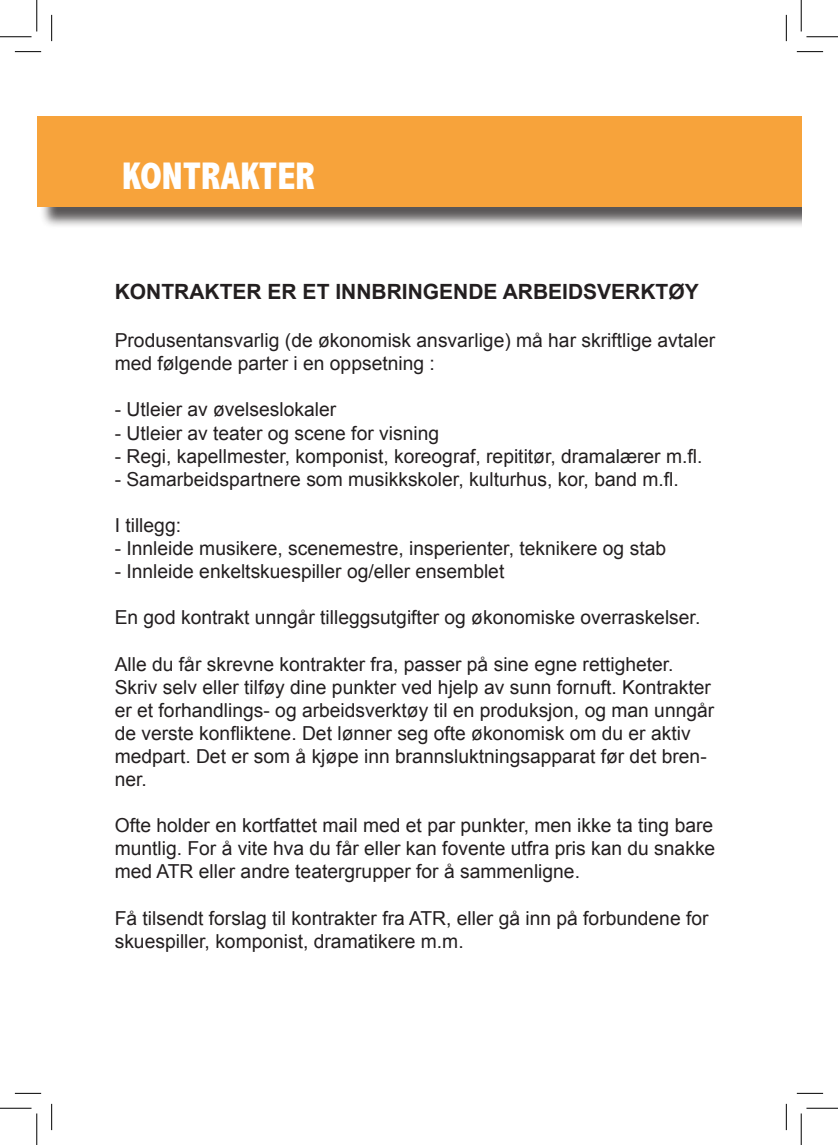
<style>
.page{position:relative;width:838px;height:1145px;background:#fff}
.page>*{position:absolute;margin:0;border:0;box-sizing:border-box;transform-origin:0 0}
.t1{font:800 condensed 38.5px "Abadi";color:#fff}
.t2{font:700 21px "Arial";color:#231f20}
.t3{font:19.25px/23.1px "Arial";color:#231f20}
</style>
<div class="page">
<div style="left:39px;top:119px;width:762px;height:110px;background:#231f20;opacity:.75"></div>
<div style="left:37px;top:116px;width:764px;height:91px;background:#f7a33b"></div>
<svg style="left:15px;top:51px;width:26px;height:1px"></svg>
<svg style="left:796px;top:51px;width:27px;height:1px"></svg>
<svg style="left:15px;top:1093px;width:26px;height:1px"></svg>
<svg style="left:796px;top:1093px;width:27px;height:1px"></svg>
<svg style="left:51px;top:15px;width:1px;height:26px"></svg>
<svg style="left:51px;top:1104px;width:1px;height:26px"></svg>
<svg style="left:786px;top:15px;width:1px;height:26px"></svg>
<svg style="left:786px;top:1104px;width:1px;height:26px"></svg>
<hr style="left:0;top:36px;width:32px;height:1px;background:#000">
<hr style="left:806px;top:36px;width:31px;height:1px;background:#000">
<hr style="left:0;top:1108px;width:32px;height:1px;background:#000">
<hr style="left:806px;top:1108px;width:31px;height:1px;background:#000">
<hr style="left:36px;top:0;width:1px;height:31px;background:#000">
<hr style="left:36px;top:1113px;width:1px;height:32px;background:#000">
<hr style="left:800px;top:0;width:1px;height:31px;background:#000">
<hr style="left:800px;top:1113px;width:1px;height:32px;background:#000">
<p class="t1" style="left:122px;top:154px;width:194px">KONTRAKTER</p>
<p class="t2" style="left:115px;top:278px;width:585px">KONTRAKTER ER ET INNBRINGENDE ARBEIDSVERKTØY</p>
<p class="t3" style="left:115px;top:329px;width:602px">Produsentansvarlig (de økonomisk ansvarlige) må har skriftlige avtaler med følgende parter i en oppsetning :</p>
<p class="t3" style="left:115px;top:398px;width:223px">- Utleier av øvelseslokaler</p>
<p class="t3" style="left:115px;top:421px;width:326px">- Utleier av teater og scene for visning</p>
<p class="t3" style="left:115px;top:445px;width:589px">- Regi, kapellmester, komponist, koreograf, repititør, dramalærer m.fl.</p>
<p class="t3" style="left:115px;top:468px;width:565px">- Samarbeidspartnere som musikkskoler, kulturhus, kor, band m.fl.</p>
<p class="t3" style="left:115px;top:514px;width:68px">I tillegg:</p>
<p class="t3" style="left:115px;top:537px;width:553px">- Innleide musikere, scenemestre, insperienter, teknikere og stab</p>
<p class="t3" style="left:115px;top:560px;width:391px">- Innleide enkeltskuespiller og/eller ensemblet</p>
<p class="t3" style="left:115px;top:606px;width:587px">En god kontrakt unngår tilleggsutgifter og økonomiske overraskelser.</p>
<p class="t3" style="left:115px;top:652px;width:560px">Alle du får skrevne kontrakter fra, passer på sine egne rettigheter.</p>
<p class="t3" style="left:115px;top:676px;width:601px">Skriv selv eller tilføy dine punkter ved hjelp av sunn fornuft. Kontrakter er et forhandlings- og arbeidsverktøy til en produksjon, og man unngår de verste konfliktene. Det lønner seg ofte økonomisk om du er aktiv medpart. Det er som å kjøpe inn brannsluktningsapparat før det bren&shy;ner.</p>
<p class="t3" style="left:115px;top:814px;width:602px;text-align:justify">Ofte holder en kortfattet mail med et par punkter, men ikke ta ting bare muntlig. For å vite hva du får eller kan fovente utfra pris kan du snakke med ATR eller andre teatergrupper for å sammenligne.</p>
<p class="t3" style="left:115px;top:907px;width:595px">Få tilsendt forslag til kontrakter fra ATR, eller gå inn på forbundene for skuespiller, komponist, dramatikere m.m.</p>
</div>
